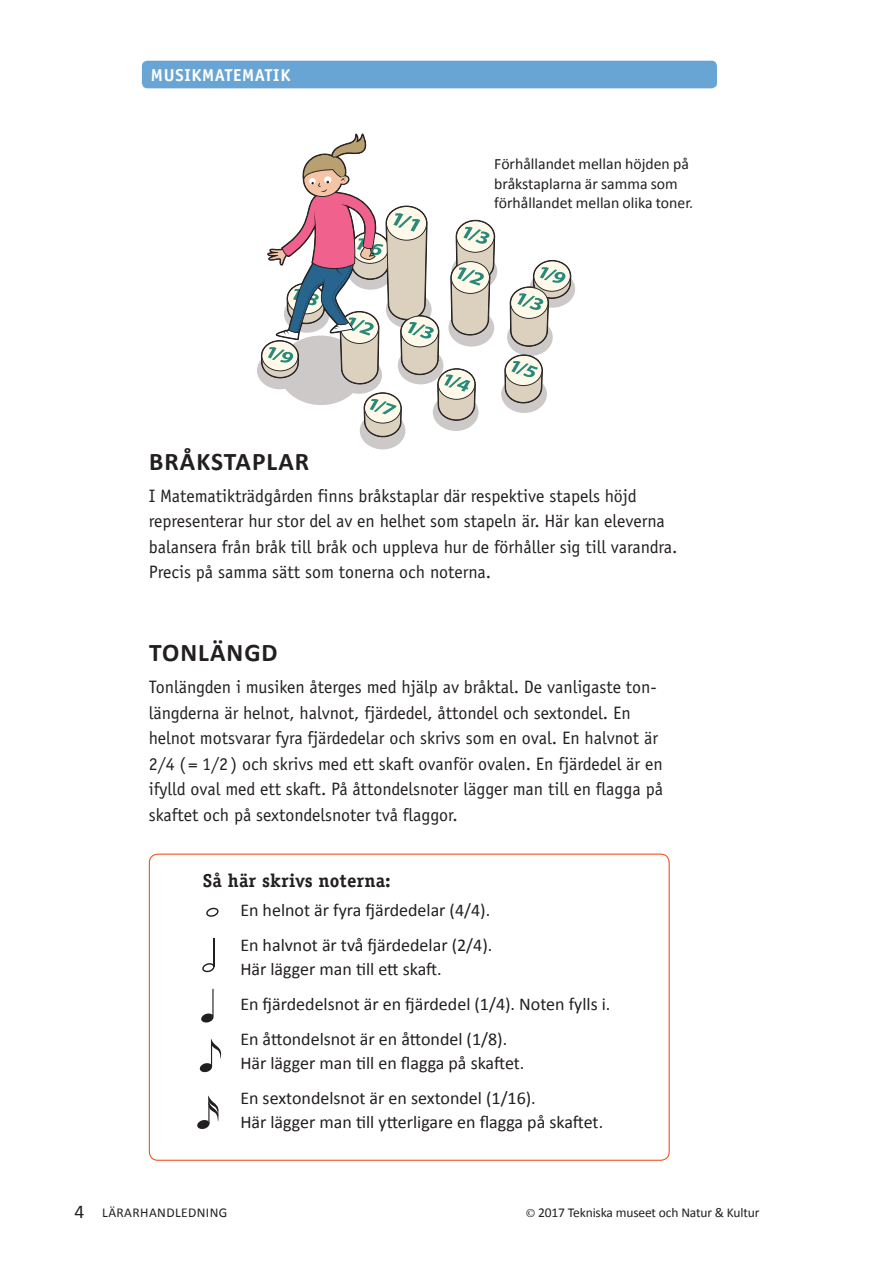
<style>
.page{position:relative;width:893px;height:1263px;background:#fff}
.page>*{position:absolute;margin:0;border:0;box-sizing:border-box;transform-origin:0 0}
.NoK_Rubrik_3{font:700 25.5px "Calibri";letter-spacing:.04em;color:#231f20}
.t1{font:19.5px "Calibri";color:#231f20}
.NoK_Rutrubrik{font:700 18.75px "Officina Serif Std";letter-spacing:.01em;color:#231f20}
.NoK_Text{font:18px/25.5px "Officina Sans Std";color:#231f20}
.NoK_Ruttext{font:18px/24px "Calibri";color:#231f20}
.t2{font:700 17.25px "Officina Sans Std";letter-spacing:.04em;color:#fff}
.NoK_Bildtext{font:15.75px/19.5px "Calibri";color:#231f20}
.t3{font:13.5px "Calibri";letter-spacing:-.01em;color:#231f20}
.t4{font:13.5px "Calibri";letter-spacing:.03em;color:#231f20}
.s1{font-family:"Sabon LT Std";font-size:11.25px}
</style>
<div class="page">
<div style="left:142px;top:61px;width:575px;height:27px;background:#68a4d4;border-radius:6px"></div>
<div style="left:360px;top:412px;width:45px;height:37px;background:#cdc9c8;border-radius:50%"></div>
<div style="left:501px;top:375px;width:46px;height:38px;background:#cdc9c8;border-radius:50%"></div>
<div style="left:507px;top:318px;width:46px;height:38px;background:#cdc9c8;border-radius:50%"></div>
<div style="left:529px;top:270px;width:46px;height:38px;background:#cdc9c8;border-radius:50%"></div>
<div style="left:451px;top:253px;width:46px;height:37px;background:#cdc9c8;border-radius:50%"></div>
<svg style="left:510px;top:260px;width:61px;height:87px"></svg>
<svg style="left:504px;top:354px;width:39px;height:49px"></svg>
<svg style="left:257px;top:134px;width:238px;height:303px"></svg>
<div style="left:149px;top:853px;width:521px;height:308px;border:1px solid #f15622;border-radius:9px"></div>
<svg style="left:206px;top:908px;width:13px;height:9px"></svg>
<svg style="left:202px;top:963px;width:13px;height:9px"></svg>
<hr style="left:213px;top:938px;width:2px;height:29px;background:#231f20">
<svg style="left:201px;top:989px;width:13px;height:34px"></svg>
<svg style="left:199px;top:1038px;width:23px;height:35px"></svg>
<svg style="left:197px;top:1095px;width:22px;height:34px"></svg>
<p class="t2" style="left:151px;top:64px;width:141px">MUSIKMATEMATIK</p>
<p class="NoK_Bildtext" style="left:494px;top:154px;width:200px">Förhållandet mellan höjden på bråkstaplarna är samma som förhållandet mellan olika toner.</p>
<p class="NoK_Rubrik_3" style="left:149px;top:445px;width:161px">BRÅKSTAPLAR</p>
<p class="NoK_Text" style="left:149px;top:483px;width:530px">I Matematikträdgården finns bråkstaplar där respektive stapels höjd representerar hur stor del av en helhet som stapeln är. Här kan eleverna balansera från bråk till bråk och uppleva hur de förhåller sig till varandra.<br>Precis på samma sätt som tonerna och noterna.</p>
<p class="NoK_Rubrik_3" style="left:149px;top:636px;width:130px">TONLÄNGD</p>
<p class="NoK_Text" style="left:149px;top:674px;width:516px">Tonlängden i musiken återges med hjälp av bråktal. De vanligaste ton&shy;längderna är helnot, halvnot, fjärdedel, åttondel och sextondel. En helnot motsvarar fyra fjärdedelar och skrivs som en oval. En halvnot är 2/4 (= 1/2) och skrivs med ett skaft ovanför ovalen. En fjärdedel är en ifylld oval med ett skaft. På åttondelsnoter lägger man till en flagga på skaftet och på sextondelsnoter två flaggor.</p>
<p class="NoK_Rutrubrik" style="left:203px;top:869px;width:189px">Så här skrivs noterna:</p>
<p class="NoK_Ruttext" style="left:240px;top:898px;width:251px">En helnot är fyra fjärdedelar (4/4).</p>
<p class="NoK_Ruttext" style="left:240px;top:933px;width:254px">En halvnot är två fjärdedelar (2/4).<br>Här lägger man till ett skaft.</p>
<p class="NoK_Ruttext" style="left:240px;top:992px;width:372px">En fjärdedelsnot är en fjärdedel (1/4). Noten fylls i.</p>
<p class="NoK_Ruttext" style="left:240px;top:1027px;width:286px">En åttondelsnot är en åttondel (1/8).<br>Här lägger man till en flagga på skaftet.</p>
<p class="NoK_Ruttext" style="left:240px;top:1086px;width:364px">En sextondelsnot är en sextondel (1/16).<br>Här lägger man till ytterligare en flagga på skaftet.</p>
<p class="t1" style="left:74px;top:1199px;width:11px">4</p>
<p class="t4" style="left:102px;top:1204px;width:127px">LÄRARHANDLEDNING</p>
<p class="t3" style="left:526px;top:1204px;width:235px"><span class="s1">©</span> 2017 Tekniska museet och Natur &amp; Kultur</p>
</div>
